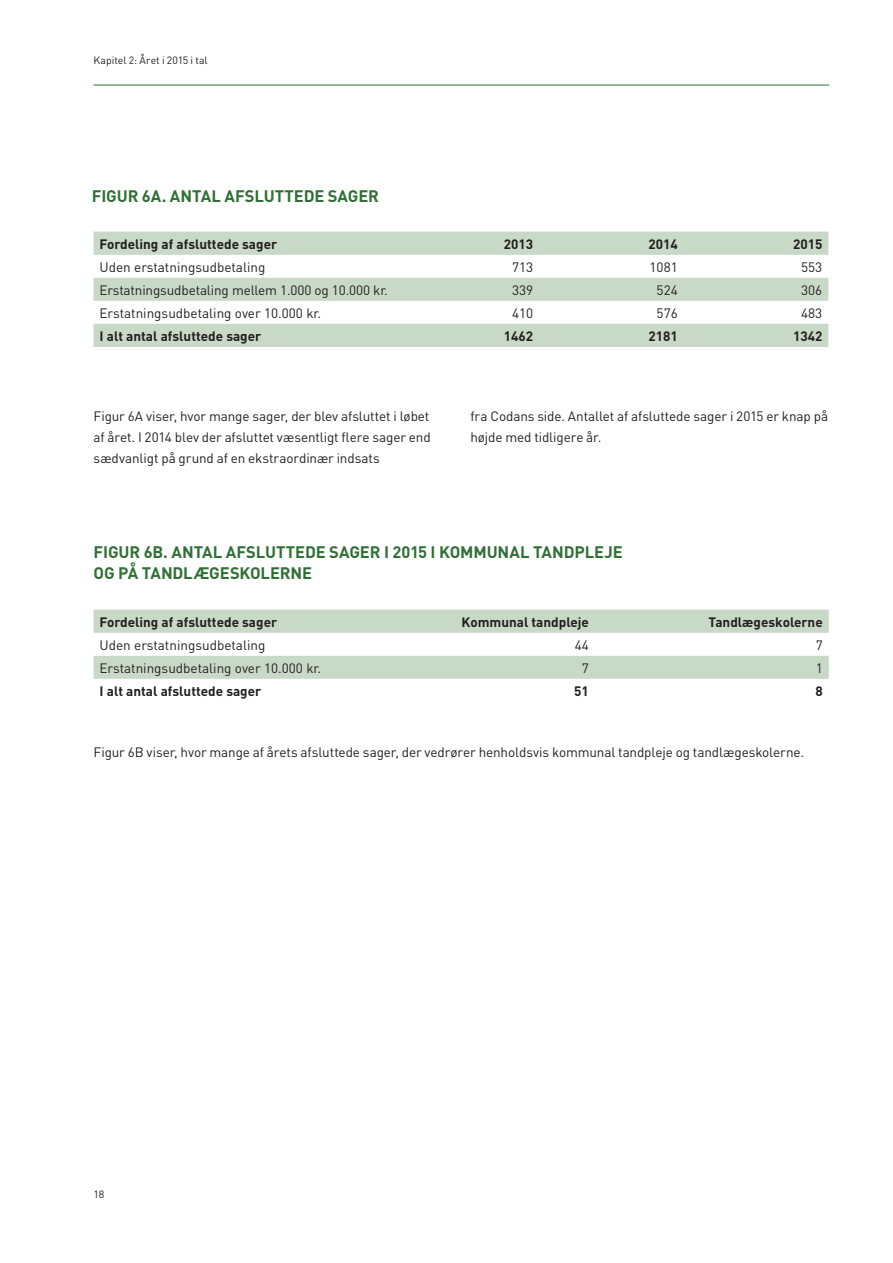
<style>
.page{position:relative;width:893px;height:1263px;background:#fff}
.page>*{position:absolute;margin:0;border:0;box-sizing:border-box;transform-origin:0 0}
.Brødtekst{font:700 16.5px/21px "DIN";letter-spacing:-.01em;color:#307036}
.Brødtekst-2{font:13.5px/21px "DIN";letter-spacing:-.005em;color:#231f20;text-align:justify}
.t1{font:700 13.5px "DIN";color:#231f20}
.Brødtekst-3{font:10.5px "DIN";color:#231f20}
</style>
<div class="page">
<svg style="left:94px;top:232px;width:734px;height:115px;fill:#c9d9c7"></svg>
<svg style="left:94px;top:610px;width:735px;height:69px;fill:#c9d9c7"></svg>
<hr style="left:94px;top:85px;width:735px;height:1px;background:#307036">
<p class="Brødtekst-3" style="left:94px;top:53px;width:116px">Kapitel 2: Året i 2015 i tal</p>
<p class="Brødtekst" style="left:92px;top:185px;width:289px">FIGUR 6A. ANTAL AFSLUTTEDE SAGER</p>
<p class="t1" style="left:100px;top:235px;width:179px">Fordeling af afsluttede sager</p>
<p class="t1" style="left:504px;top:235px;width:31px">2013</p>
<p class="t1" style="left:648px;top:235px;width:31px">2014</p>
<p class="t1" style="left:793px;top:235px;width:31px">2015</p>
<p class="Brødtekst-2" style="left:100px;top:256px;width:167px">Uden erstatningsudbetaling</p>
<p class="Brødtekst-2" style="left:512px;top:256px;width:23px">713</p>
<p class="Brødtekst-2" style="left:650px;top:256px;width:30px">1081</p>
<p class="Brødtekst-2" style="left:801px;top:256px;width:23px">553</p>
<p class="Brødtekst-2" style="left:100px;top:279px;width:290px">Erstatningsudbetaling mellem 1.000 og 10.000 kr.</p>
<p class="Brødtekst-2" style="left:512px;top:279px;width:23px">339</p>
<p class="Brødtekst-2" style="left:657px;top:279px;width:23px">524</p>
<p class="Brødtekst-2" style="left:801px;top:279px;width:23px">306</p>
<p class="Brødtekst-2" style="left:100px;top:302px;width:223px">Erstatningsudbetaling over 10.000 kr.</p>
<p class="Brødtekst-2" style="left:512px;top:302px;width:23px">410</p>
<p class="Brødtekst-2" style="left:657px;top:302px;width:23px">576</p>
<p class="Brødtekst-2" style="left:801px;top:302px;width:23px">483</p>
<p class="t1" style="left:100px;top:327px;width:163px">I alt antal afsluttede sager</p>
<p class="t1" style="left:504px;top:327px;width:31px">1462</p>
<p class="t1" style="left:648px;top:327px;width:31px">2181</p>
<p class="t1" style="left:793px;top:327px;width:31px">1342</p>
<p class="Brødtekst-2" style="left:94px;top:405px;width:339px">Figur 6A viser, hvor mange sager, der blev afsluttet i løbet af året. I 2014 blev der afsluttet væsentligt flere sager end sædvanligt på grund af en ekstraordinær indsats</p>
<p class="Brødtekst-2" style="left:470px;top:405px;width:359px">fra Codans side. Antallet af afsluttede sager i 2015 er knap på højde med tidligere år.</p>
<p class="Brødtekst" style="left:94px;top:541px;width:531px">FIGUR 6B. ANTAL AFSLUTTEDE SAGER I 2015 I KOMMUNAL TANDPLEJE<br>OG PÅ TANDLÆGESKOLERNE</p>
<p class="t1" style="left:100px;top:613px;width:179px">Fordeling af afsluttede sager</p>
<p class="t1" style="left:461px;top:613px;width:129px">Kommunal tandpleje</p>
<p class="t1" style="left:709px;top:613px;width:116px">Tandlægeskolerne</p>
<p class="Brødtekst-2" style="left:100px;top:634px;width:167px">Uden erstatningsudbetaling</p>
<p class="Brødtekst-2" style="left:575px;top:634px;width:16px">44</p>
<p class="Brødtekst-2" style="left:816px;top:634px;width:9px">7</p>
<p class="Brødtekst-2" style="left:100px;top:657px;width:223px">Erstatningsudbetaling over 10.000 kr.</p>
<p class="Brødtekst-2" style="left:582px;top:657px;width:9px">7</p>
<p class="Brødtekst-2" style="left:816px;top:657px;width:9px">1</p>
<p class="t1" style="left:100px;top:682px;width:163px">I alt antal afsluttede sager</p>
<p class="t1" style="left:574px;top:682px;width:16px">51</p>
<p class="t1" style="left:815px;top:682px;width:9px">8</p>
<p class="Brødtekst-2" style="left:94px;top:741px;width:712px">Figur 6B viser, hvor mange af årets afsluttede sager, der vedrører henholdsvis kommunal tandpleje og tandlægeskolerne.</p>
<p class="Brødtekst-3" style="left:94px;top:1187px;width:12px">18</p>
</div>
